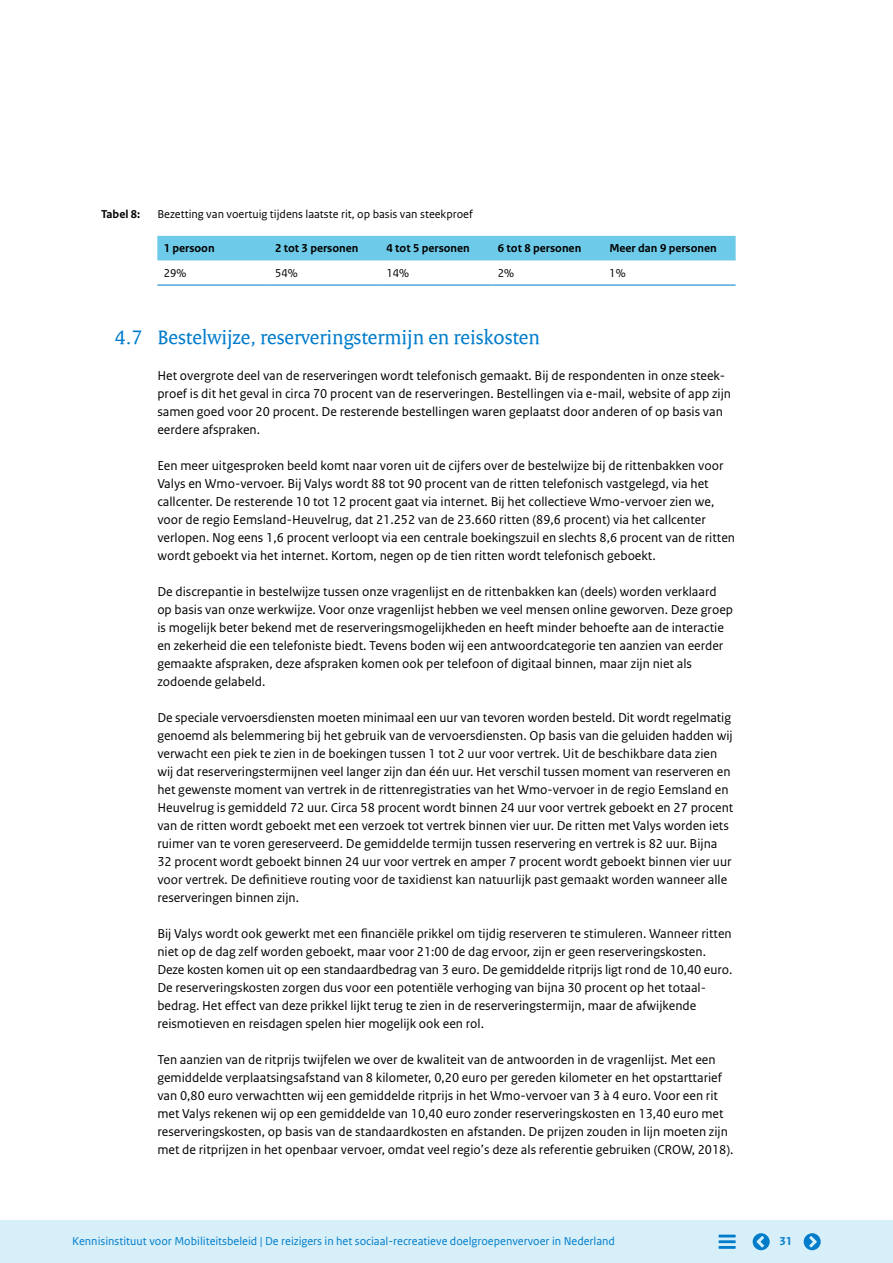
<style>
.page{position:relative;width:893px;height:1263px;background:#fff}
.page>*{position:absolute;margin:0;border:0;box-sizing:border-box;transform-origin:0 0}
._04_RO_Paragraafkop{font:21px "Rijksoverheid Serif Web Regular 2";color:#007ccb}
._10_RO_Broodtekst{font:13.5px/18px "Rijksoverheid Sans Web Text";color:#000}
.t1{font:12px "Rijksoverheid Sans Web Text";color:#007ccb}
._31_RO_Tabel_Tussenk{font:12px "Rijksoverheid Sans Web Text Bold 2";color:#000}
.Figuur_titel{font:12px "Rijksoverheid Sans Web Text";color:#000}
._32_RO_Tabel_Broodte{font:12px "Rijksoverheid Sans Web Text";color:#000}
.Figuur_titel-2{font:12px "Rijksoverheid Sans Web Text Bold 2";color:#000}
.t2{font:12px "Rijksoverheid Sans Web Text Bold 2";color:#007ccb}
.s1{font-family:"Rijksoverheid Sans Web Text Regular 2"}
</style>
<div class="page">
<div style="left:157px;top:236px;width:579px;height:24px;background:#6dcbe9"></div>
<hr style="left:269px;top:285px;width:111px;height:1px;background:#007ccb">
<hr style="left:380px;top:285px;width:112px;height:1px;background:#007ccb">
<hr style="left:492px;top:285px;width:111px;height:1px;background:#007ccb">
<hr style="left:603px;top:285px;width:133px;height:1px;background:#007ccb">
<hr style="left:157px;top:285px;width:112px;height:1px;background:#007ccb">
<div style="left:0;top:1220px;width:893px;height:43px;background:#d6eff9"></div>
<hr style="left:719px;top:1246px;width:17px;height:3px;background:#007ccb">
<hr style="left:719px;top:1240px;width:17px;height:3px;background:#007ccb">
<hr style="left:719px;top:1234px;width:17px;height:3px;background:#007ccb">
<svg style="left:804px;top:1233px;width:17px;height:17px"></svg>
<svg style="left:753px;top:1233px;width:17px;height:17px"></svg>
<p class="Figuur_titel-2" style="left:101px;top:207px;width:41px">Tabel 8:</p>
<p class="Figuur_titel" style="left:157px;top:207px;width:317px">Bezetting van voertuig tijdens laatste rit, op basis van steekproef</p>
<p class="_31_RO_Tabel_Tussenk" style="left:164px;top:241px;width:52px">1 persoon</p>
<p class="_31_RO_Tabel_Tussenk" style="left:275px;top:241px;width:85px">2 tot 3 personen</p>
<p class="_31_RO_Tabel_Tussenk" style="left:386px;top:241px;width:85px">4 tot 5 personen</p>
<p class="_31_RO_Tabel_Tussenk" style="left:498px;top:241px;width:85px">6 tot 8 personen</p>
<p class="_31_RO_Tabel_Tussenk" style="left:609px;top:241px;width:109px">Meer dan 9 personen</p>
<p class="_32_RO_Tabel_Broodte" style="left:164px;top:266px;width:24px">29%</p>
<p class="_32_RO_Tabel_Broodte" style="left:275px;top:266px;width:24px">54%</p>
<p class="_32_RO_Tabel_Broodte" style="left:386px;top:266px;width:24px">14%</p>
<p class="_32_RO_Tabel_Broodte" style="left:498px;top:266px;width:18px">2%</p>
<p class="_32_RO_Tabel_Broodte" style="left:609px;top:266px;width:18px">1%</p>
<p class="_04_RO_Paragraafkop" style="left:115px;top:325px;width:427px">4.7 Bestelwijze, reserveringstermijn en reiskosten</p>
<p class="_10_RO_Broodtekst" style="left:157px;top:366px;width:575px">Het overgrote deel van de reserveringen wordt telefonisch gemaakt. Bij de respondenten in onze steek&shy;proef is dit het geval in circa 70 procent van de reserveringen. Bestellingen via e-mail, website of app zijn samen goed voor 20 procent. De resterende bestellingen waren geplaatst door anderen of op basis van eerdere afspraken.</p>
<p class="_10_RO_Broodtekst" style="left:157px;top:456px;width:579px">Een meer uitgesproken beeld komt naar voren uit de cijfers over de bestelwijze bij de rittenbakken voor Valys en Wmo-vervoer. Bij Valys wordt 88 tot 90 procent van de ritten telefonisch vastgelegd, via het callcenter. De resterende 10 tot 12 procent gaat via internet. Bij het collectieve Wmo-vervoer zien we, voor de regio Eemsland-Heuvelrug, dat 21.252 van de 23.660 ritten (89,6 procent) via het callcenter verlopen. Nog eens 1,6 procent verloopt via een centrale boekingszuil en slechts 8,6 procent van de ritten wordt geboekt via het internet. Kortom, negen op de tien ritten wordt telefonisch geboekt.</p>
<p class="_10_RO_Broodtekst" style="left:157px;top:582px;width:577px">De discrepantie in bestelwijze tussen onze vragenlijst en de rittenbakken kan (deels) worden verklaard op basis van onze werkwijze. Voor onze vragenlijst hebben we veel mensen online geworven. Deze groep is mogelijk beter bekend met de reserveringsmogelijkheden en heeft minder behoefte aan de interactie en zekerheid die een telefoniste biedt. Tevens boden wij een antwoordcategorie ten aanzien van eerder gemaakte afspraken, deze afspraken komen ook per telefoon of digitaal binnen, maar zijn niet als zodoende gelabeld.</p>
<p class="_10_RO_Broodtekst" style="left:157px;top:708px;width:578px">De speciale vervoersdiensten moeten minimaal een uur van tevoren worden besteld. Dit wordt regelmatig genoemd als belemmering bij het gebruik van de vervoersdiensten. Op basis van die geluiden hadden wij <span class="s1">verwacht een piek te zien in de boekingen tussen 1 tot 2 uur voor vertrek. Uit de beschikbare data zien </span>wij dat reserveringstermijnen veel langer zijn dan één uur. Het verschil tussen moment van reserveren en het gewenste moment van vertrek in de rittenregistraties van het Wmo-vervoer in de regio Eemsland en Heuvelrug is gemiddeld 72 uur. Circa 58 procent wordt binnen 24 uur voor vertrek geboekt en 27 procent van de ritten wordt geboekt met een verzoek tot vertrek binnen vier uur. De ritten met Valys worden iets ruimer van te voren gereserveerd. De gemiddelde termijn tussen reservering en vertrek is 82 uur. Bijna 32 procent wordt geboekt binnen 24 uur voor vertrek en amper 7 procent wordt geboekt binnen vier uur <span class="s1">voor vertrek. De definitieve routing voor de taxidienst kan natuurlijk past gemaakt worden wanneer alle </span>reserveringen binnen zijn.</p>
<p class="_10_RO_Broodtekst" style="left:157px;top:924px;width:576px"><span class="s1">Bij Valys wordt ook gewerkt met een financiële prikkel om tijdig reserveren te stimuleren. Wanneer ritten </span>niet op de dag zelf worden geboekt, maar voor 21:00 de dag ervoor, zijn er geen reserveringskosten.<br>Deze kosten komen uit op een standaardbedrag van 3 euro. De gemiddelde ritprijs ligt rond de 10,40 euro.<br><span class="s1">De reserveringskosten zorgen dus voor een potentiële verhoging van bijna 30 procent op het totaal&shy;</span>bedrag. Het effect van deze prikkel lijkt terug te zien in de reserveringstermijn, maar de afwijkende reismotieven en reisdagen spelen hier mogelijk ook een rol.</p>
<p class="_10_RO_Broodtekst" style="left:157px;top:1050px;width:578px">Ten aanzien van de ritprijs twijfelen we over de kwaliteit van de antwoorden in de vragenlijst. Met een gemiddelde verplaatsingsafstand van 8 kilometer, 0,20 euro per gereden kilometer en het opstarttarief van 0,80 euro verwachtten wij een gemiddelde ritprijs in het Wmo-vervoer van 3 à 4 euro. Voor een rit met Valys rekenen wij op een gemiddelde van 10,40 euro zonder reserveringskosten en 13,40 euro met reserveringskosten, op basis van de standaardkosten en afstanden. De prijzen zouden in lijn moeten zijn met de ritprijzen in het openbaar vervoer, omdat veel regio’s deze als referentie gebruiken (CROW, 2018).</p>
<p class="t1" style="left:72px;top:1234px;width:544px">Kennisinstituut voor Mobiliteitsbeleid | De reizigers in het sociaal-recreatieve doelgroepenvervoer in Nederland</p>
<p class="t2" style="left:779px;top:1234px;width:14px">31</p>
</div>
